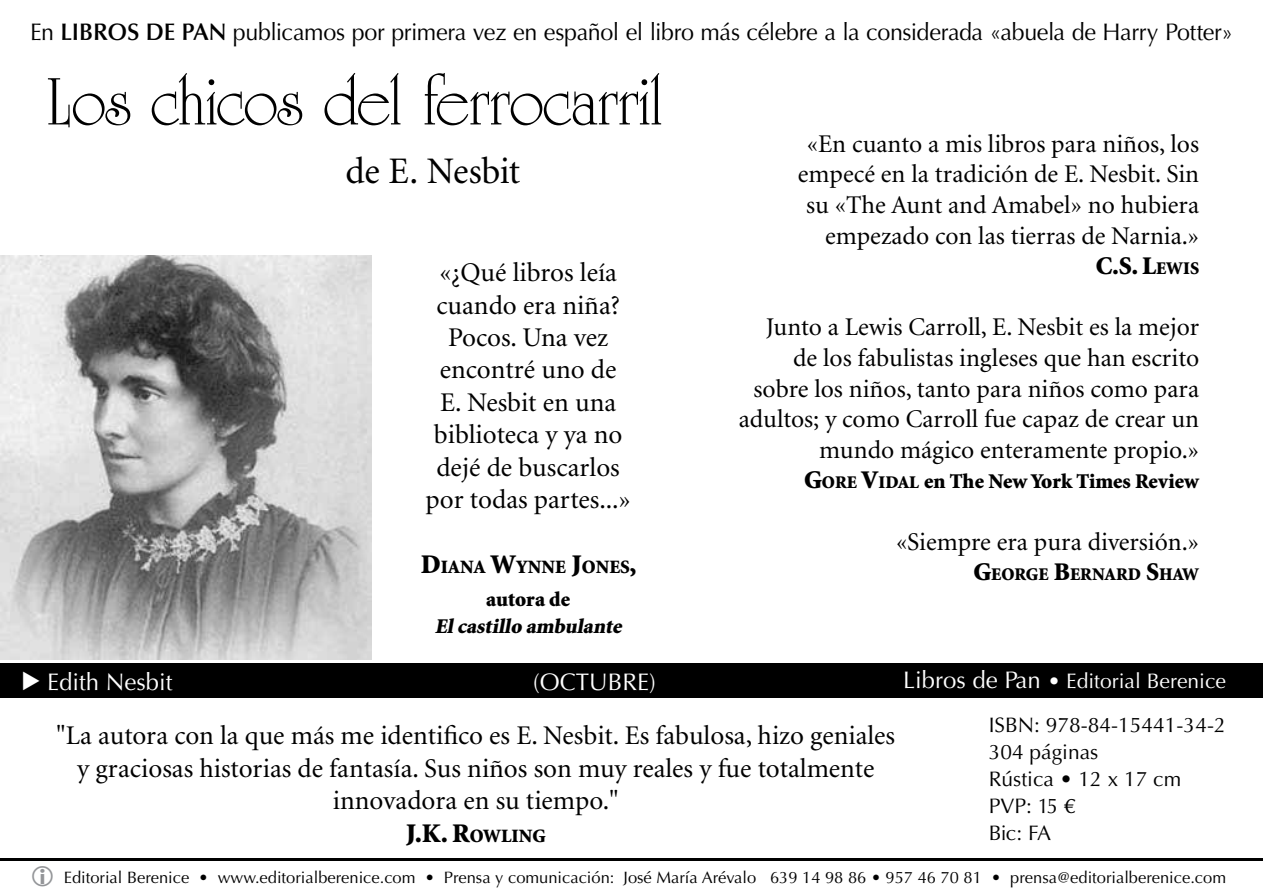
<style>
.page{position:relative;width:1263px;height:893px;background:#fff}
.page>*{position:absolute;margin:0;border:0;box-sizing:border-box;transform-origin:0 0}
.t1{font:72px "University Roman";color:#000}
.t2{font:37.5px "Minion";letter-spacing:-.015em;color:#000}
.t3{font:27px/32.4px "Minion";color:#000;text-align:center}
.t4{font:25.5px/30.6px "Minion";color:#000;text-align:right}
.t5{font:24px "Optima";letter-spacing:-.02em;color:#000}
.t6{font:24px "Optima";color:#fff}
.t7{font:21px/27px "Optima";color:#000}
.t8{font:900 21px "Minion";color:#000}
.t9{font:21px "Optima";color:#fff}
.t10{font:italic 900 21px "Minion";color:#000}
.t11{font:900 18.9px "Minion";color:#000}
.t12{font:900 17.85px "Minion";color:#000}
.t13{font:16.5px "Optima";color:#000}
.s1{font-weight:600}
.s2{font-size:27px}
.s3{font-weight:900}
.s4{font-weight:900;font-size:17.85px}
.s5{font-size:25.5px}
.s6{font-size:17.85px}
.s7{font-size:24px}
</style>
<div class="page">
<img style="left:0;top:255px;width:371px;height:405px">
<hr style="left:1px;top:859px;width:1262px;height:2px;background:#000">
<div style="left:0;top:663px;width:1263px;height:34px;background:#000"></div>
<p class="t5" style="left:30px;top:18px;width:1204px">En <span class="s1">LIBROS DE PAN</span> publicamos por primera vez en español el libro más célebre a la considerada «abuela de Harry Potter»</p>
<h1 class="t1" style="left:48px;top:60px;width:616px">Los chicos del ferrocarril</h1>
<h2 class="t2" style="left:345px;top:153px;width:176px">de E. Nesbit</h2>
<p class="t3" style="left:426px;top:257px;width:207px">«¿Qué libros leía cuando era niña?<br>Pocos. Una vez encontré uno de<br>E. Nesbit en una biblioteca y ya no dejé de buscarlos por todas partes...»</p>
<p class="t11" style="left:421px;top:557px;width:217px"><span class="s2">D</span>IANA <span class="s2">W</span>YNNE <span class="s2">J</span>ONES<span class="s2">,</span></p>
<p class="t8" style="left:486px;top:588px;width:86px">autora de</p>
<p class="t10" style="left:435px;top:615px;width:192px">Elcastillo ambulante</p>
<p class="t4" style="left:798px;top:129px;width:403px">«En cuanto a mis libros para niños, los empecé en la tradición de E. Nesbit. Sin su «The Aunt and Amabel» no hubiera empezado con las tierras de Narnia.»<br><span class="s3">C.S. L</span><span class="s4">EWIS</span></p>
<p class="t4" style="left:739px;top:313px;width:462px">Junto a Lewis Carroll, E. Nesbit es la mejor de los fabulistas ingleses que han escrito sobre los niños, tanto para niños como para adultos; y como Carroll fue capaz de crear un mundo mágico enteramente propio.»</p>
<p class="t8" style="left:804px;top:471px;width:397px"><span class="s5">G</span><span class="s6">ORE</span> <span class="s5">V</span><span class="s6">IDAL</span> en The New York Times Review</p>
<p class="t4" style="left:896px;top:527px;width:305px">«Siempre era pura diversión.»</p>
<p class="t12" style="left:973px;top:565px;width:227px"><span class="s5">G</span>EORGE <span class="s5">B</span>ERNARD <span class="s5">S</span>HAW</p>
<p class="t6" style="left:47px;top:668px;width:127px">Edith Nesbit</p>
<p class="t6" style="left:533px;top:668px;width:124px">(octubre)</p>
<p class="t9" style="left:903px;top:669px;width:324px"><span class="s7">Libros de Pan</span> • Editorial Berenice</p>
<p class="t3" style="left:56px;top:721px;width:840px">"La autora con la que más me identifico es E. Nesbit. Es fabulosa, hizo geniales y graciosas historias de fantasía. Sus niños son muy reales y fue totalmente innovadora en su tiempo."</p>
<p class="t11" style="left:406px;top:826px;width:141px"><span class="s2">J.K. R</span>OWLING</p>
<p class="t7" style="left:989px;top:711px;width:238px">ISBN: 978-84-15441-34-2<br>304 páginas<br>Rústica • 12 x 17 cm<br>PVP: 15 €<br>Bic: FA</p>
<p class="t13" style="left:64px;top:868px;width:1164px">Editorial Berenice • www.editorialberenice.com • Prensa y comunicación: José María Arévalo 639 14 98 86 • 957 46 70 81 • prensa@editorialberenice.com</p>
</div>
